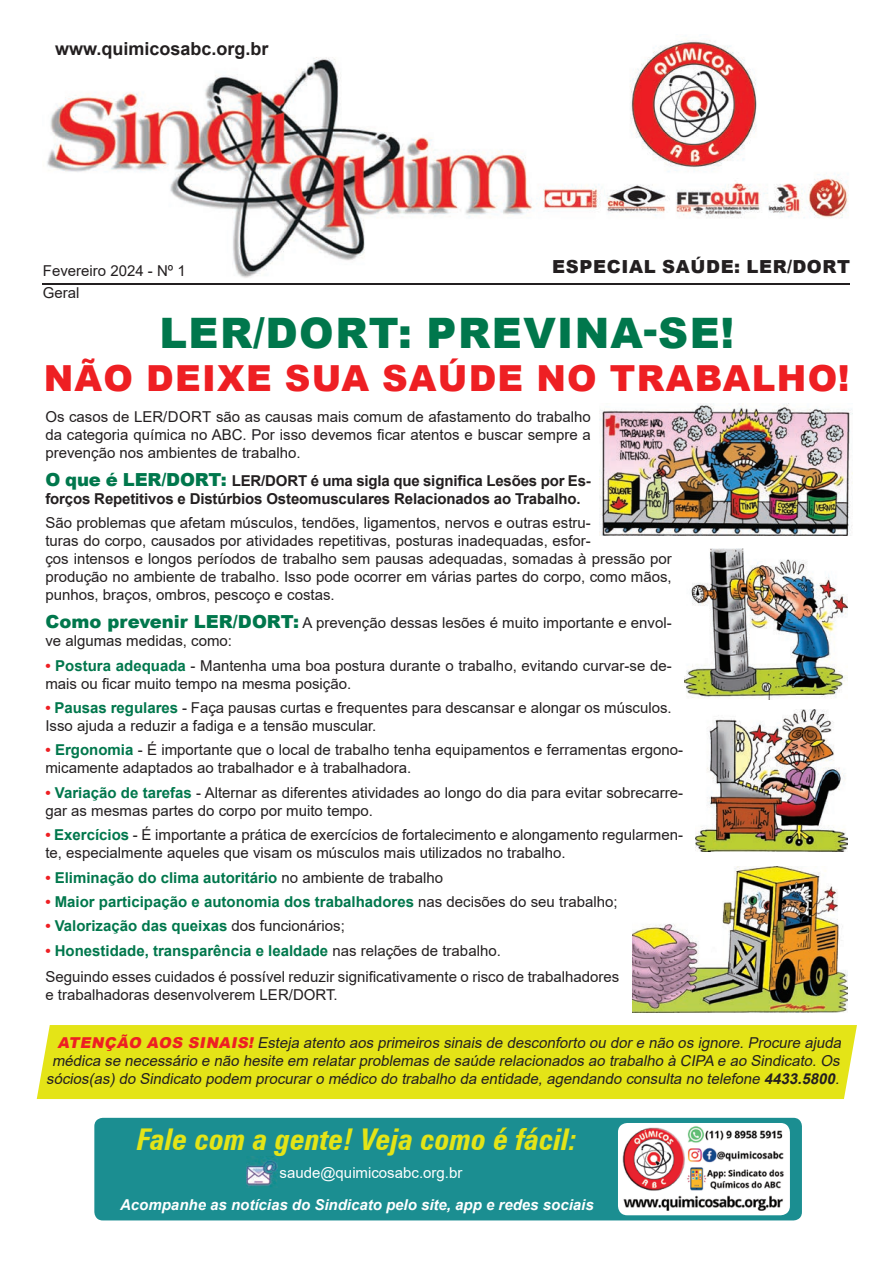
<style>
.page{position:relative;width:893px;height:1263px;background:#fff}
.page>*{position:absolute;margin:0;border:0;box-sizing:border-box;transform-origin:0 0}
.t1{font:900 42px "Arial";letter-spacing:.035em;color:#00774c}
.t2{font:900 35.85px "Arial";letter-spacing:.035em;color:#ee1f23}
.t3{font:italic 700 condensed 30px "Zurich BT";color:#e4e417}
.t4{font:900 18px "Arial";letter-spacing:.035em;color:#231f20}
.t5{font:700 18px "Arial";color:#231f20}
.t6{font:15px/18px "Arial";color:#231f20}
.t7{font:italic 15px/18px "Arial";color:#231f20;text-align:right}
.t8{font:700 15px "Arial";color:#00774c}
.t9{font:700 15px/18px "Arial";letter-spacing:-.01em;color:#231f20}
.t10{font:italic 700 15px "Arial";color:#fff}
.t11{font:15px "Arial";color:#fff}
.s1{font-weight:900;font-size:18px;color:#00774c}
.s2{font-weight:700;color:#ee1f23}
.s3{font-weight:700;color:#00774c}
.s4{color:#ee1f23}
.s5{font-weight:400;color:#231f20}
.s6{font-weight:900;color:#ee1f23}
.s7{font-weight:700}
</style>
<div class="page">
<div style="left:37px;top:1025px;width:820px;height:74px;background:#e4e417"></div>
<img style="left:47px;top:40px;width:802px;height:238px">
<hr style="left:43px;top:283px;width:807px;height:1px;background:#231f20">
<img style="left:696px;top:710px;width:152px;height:141px">
<img style="left:685px;top:548px;width:163px;height:151px">
<img style="left:632px;top:866px;width:216px;height:147px">
<img style="left:599px;top:403px;width:253px;height:133px">
<div style="left:94px;top:1118px;width:708px;height:102px;background:#1b8e91;border-radius:9px"></div>
<img style="left:246px;top:1156px;width:32px;height:32px">
<img style="left:618px;top:1123px;width:172px;height:92px">
<p class="t5" style="left:55px;top:36px;width:215px">www.quimicosabc.org.br</p>
<p class="t6" style="left:43px;top:259px;width:145px;line-height:22.2px">Fevereiro 2024 - Nº 1<br>Geral</p>
<p class="t4" style="left:552px;top:253px;width:299px">ESPECIAL SAÚDE: LER/DORT</p>
<h1 class="t1" style="left:159px;top:303px;width:576px">LER/DORT: PREVINA-SE!</h1>
<h2 class="t2" style="left:44px;top:352px;width:807px">NÃO DEIXE SUA SAÚDE NO TRABALHO!</h2>
<p class="t6" style="left:45px;top:407px;width:547px;text-align:justify">Os casos de LER/DORT são as causas mais comum de afastamento do trabalho da categoria química no ABC. Por isso devemos ficar atentos e buscar sempre a prevenção nos ambientes de trabalho.</p>
<p class="t9" style="left:45px;top:472px;width:547px"><span class="s1">O que é LER/DORT:</span> LER/DORT é uma sigla que significa Lesões por Es&shy;forços Repetitivos e Distúrbios Osteomusculares Relacionados ao Trabalho.</p>
<p class="t6" style="left:45px;top:514px;width:628px">São problemas que afetam músculos, tendões, ligamentos, nervos e outras estru-<br>turas do corpo, causados por atividades repetitivas, posturas inadequadas, esfor-<br>ços intensos e longos períodos de trabalho sem pausas adequadas, somadas à pressão por produção no ambiente de trabalho. Isso pode ocorrer em várias partes do corpo, como mãos, punhos, braços, ombros, pescoço e costas.</p>
<p class="t6" style="left:45px;top:614px;width:628px"><span class="s1">Como prevenir LER/DORT:</span> A prevenção dessas lesões é muito importante e envol&shy;ve algumas medidas, como:</p>
<p class="t6" style="left:45px;top:656px;width:628px"><span class="s2">•</span> <span class="s3">Postura adequada</span> - Mantenha uma boa postura durante o trabalho, evitando curvar-se de&shy;mais ou ficar muito tempo na mesma posição.</p>
<p class="t6" style="left:45px;top:699px;width:628px"><span class="s2">•</span> <span class="s3">Pausas regulares</span> - Faça pausas curtas e frequentes para descansar e alongar os músculos.<br>Isso ajuda a reduzir a fadiga e a tensão muscular.</p>
<p class="t6" style="left:45px;top:741px;width:639px"><span class="s2">•</span> <span class="s3">Ergonomia</span> - É importante que o local de trabalho tenha equipamentos e ferramentas ergono&shy;micamente adaptados ao trabalhador e à trabalhadora.</p>
<p class="t6" style="left:45px;top:783px;width:639px"><span class="s2">•</span> <span class="s3">Variação de tarefas</span> - Alternar as diferentes atividades ao longo do dia para evitar sobrecarre&shy;gar as mesmas partes do corpo por muito tempo.</p>
<p class="t6" style="left:45px;top:826px;width:639px"><span class="s2">•</span> <span class="s3">Exercícios</span> - É importante a prática de exercícios de fortalecimento e alongamento regularmen&shy;te, especialmente aqueles que visam os músculos mais utilizados no trabalho.</p>
<p class="t8" style="left:45px;top:867px;width:399px"><span class="s4">•</span> Eliminação do clima autoritário <span class="s5">no ambiente de trabalho</span></p>
<p class="t8" style="left:45px;top:891px;width:574px"><span class="s4">•</span> Maior participação e autonomia dos trabalhadores <span class="s5">nas decisões do seu trabalho;</span></p>
<p class="t8" style="left:45px;top:915px;width:301px"><span class="s4">•</span> Valorização das queixas <span class="s5">dos funcionários;</span></p>
<p class="t6" style="left:45px;top:937px;width:575px;line-height:26.5px"><span class="s2">•</span> <span class="s3">Honestidade, transparência e lealdade</span> nas relações de trabalho.<br>Seguindo esses cuidados é possível reduzir significativamente o risco de trabalhadores</p>
<p class="t6" style="left:45px;top:986px;width:294px">e trabalhadoras desenvolverem LER/DORT.</p>
<p class="t7" style="left:46px;top:1034px;width:800px"><span class="s6">ATENÇÃO AOS SINAIS!</span>Esteja atento aos primeiros sinais de desconforto ou dore não os ignore.Procure ajuda médica se necessário e não hesite em relatarproblemas de saúde relacionados ao trabalho à CIPA e ao Sindicato.Os sócios(as)do Sindicato podem procuraro médico do trabalho da entidade,agendando consulta no telefone <span class="s7">4433.5800</span>.</p>
<h3 class="t3" style="left:137px;top:1121px;width:441px">Fale com a gente! Veja como é fácil:</h3>
<p class="t11" style="left:280px;top:1162px;width:184px">saude@quimicosabc.org.br</p>
<p class="t10" style="left:120px;top:1194px;width:475px">Acompanhe as notícias do Sindicato pelo site, app e redes sociais</p>
</div>
